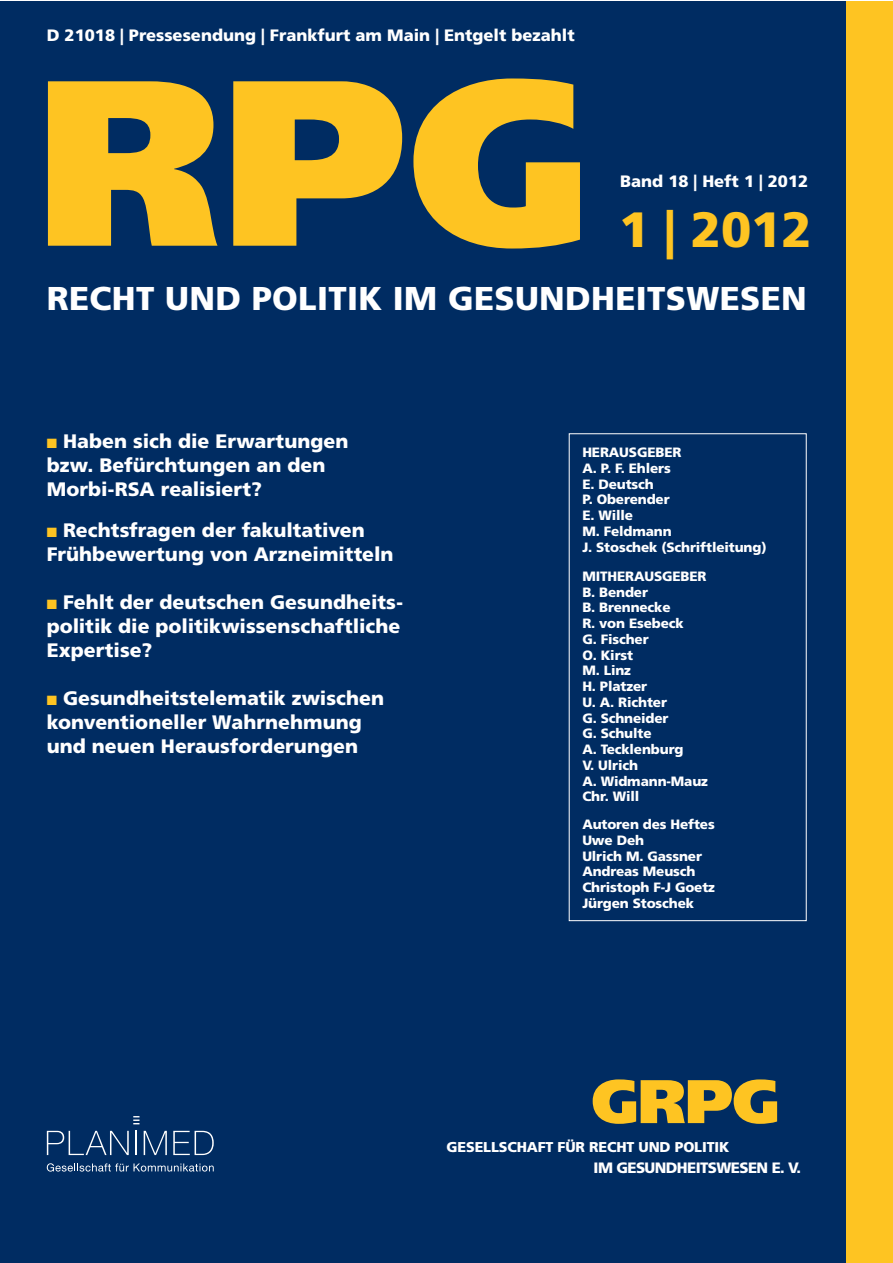
<style>
.page{position:relative;width:893px;height:1263px;background:#fff}
.page>*{position:absolute;margin:0;border:0;box-sizing:border-box;transform-origin:0 0}
.t1{font:900 235.5px "Frutiger LT Std";color:#fec422}
.t2{font:900 61.5px "Frutiger";color:#fec422}
.t3{font:900 49.5px "Frutiger LT Std";color:#fec422}
.t4{font:900 33px "Frutiger LT Std";letter-spacing:.01em;color:#fff}
.t5{font:900 19.5px/24px "Frutiger";color:#fff}
.t6{font:900 16.5px "Frutiger LT Std";color:#fff}
.t7{font:900 15px "Frutiger LT Std";letter-spacing:-.04em;color:#fff}
.t8{font:900 14.25px "Frutiger LT Std";letter-spacing:-.01em;color:#fff}
.t9{font:900 13.5px/15.8px "Frutiger LT Std";letter-spacing:-.01em;color:#fff}
.s1{color:#fec422}
</style>
<div class="page">
<div style="left:0;top:1px;width:892px;height:1262px;background:#002c62"></div>
<div style="left:846px;top:1px;width:46px;height:1262px;background:#fec422"></div>
<svg style="left:47px;top:1131px;width:82px;height:24px"></svg>
<svg style="left:136px;top:1131px;width:1px;height:24px"></svg>
<svg style="left:144px;top:1131px;width:23px;height:24px"></svg>
<svg style="left:173px;top:1131px;width:41px;height:24px"></svg>
<svg style="left:47px;top:1163px;width:167px;height:8px"></svg>
<svg style="left:133px;top:1116px;width:6px;height:8px"></svg>
<p class="t6" style="left:47px;top:26px;width:529px">D 21018 | Pressesendung | Frankfurt am Main | Entgelt bezahlt</p>
<h1 class="t1" style="left:38px;top:19px;width:555px">RPG</h1>
<h3 class="t4" style="left:47px;top:278px;width:762px">RECHT UND POLITIK IM GESUNDHEITSWESEN</h3>
<p class="t6" style="left:620px;top:171px;width:190px">Band 18 | Heft 1 | 2012</p>
<h3 class="t3" style="left:619px;top:199px;width:194px">1 | 2012</h3>
<h3 class="t5" style="left:47px;top:429px;width:303px"><span class="s1">■</span> Haben sich die Erwartungen bzw. Befürchtungen an den<br>Morbi-RSA realisiert?</h3>
<h3 class="t5" style="left:47px;top:518px;width:348px"><span class="s1">■</span> Rechtsfragen der fakultativen<br>Frühbewertung von Arzneimitteln</h3>
<h3 class="t5" style="left:47px;top:590px;width:358px"><span class="s1">■</span> Fehlt der deutschen Gesundheits&shy;politik die politikwissenschaftliche<br>Expertise?</h3>
<h3 class="t5" style="left:47px;top:686px;width:339px"><span class="s1">■</span> Gesundheitstelematik zwischen konventioneller Wahrnehmung und neuen Herausforderungen</h3>
<p class="t9" style="left:582px;top:444px;width:186px">HERAUSGEBER<br>A. P. F. Ehlers<br>E. Deutsch<br>P. Oberender<br>E. Wille<br>M. Feldmann<br>J. Stoschek (Schriftleitung)</p>
<p class="t9" style="left:582px;top:568px;width:127px">MITHERAUSGEBER<br>B. Bender<br>B. Brennecke<br>R. von Esebeck<br>G. Fischer<br>O. Kirst<br>M. Linz<br>H. Platzer<br>U. A. Richter<br>G. Schneider<br>G. Schulte<br>A. Tecklenburg<br>V. Ulrich<br>A. Widmann-Mauz<br>Chr. Will</p>
<p class="t9" style="left:582px;top:816px;width:134px">Autoren des Heftes<br>Uwe Deh<br>Ulrich M. Gassner<br>Andreas Meusch<br>Christoph F-J Goetz<br>Jürgen Stoschek</p>
<h2 class="t2" style="left:591px;top:1064px;width:190px">GRPG</h2>
<p class="t8" style="left:447px;top:1138px;width:284px">GESELLSCHAFT FÜR RECHT UND POLITIK</p>
<p class="t7" style="left:594px;top:1159px;width:209px">IM GESUNDHEITSWESEN E. V.</p>
</div>
